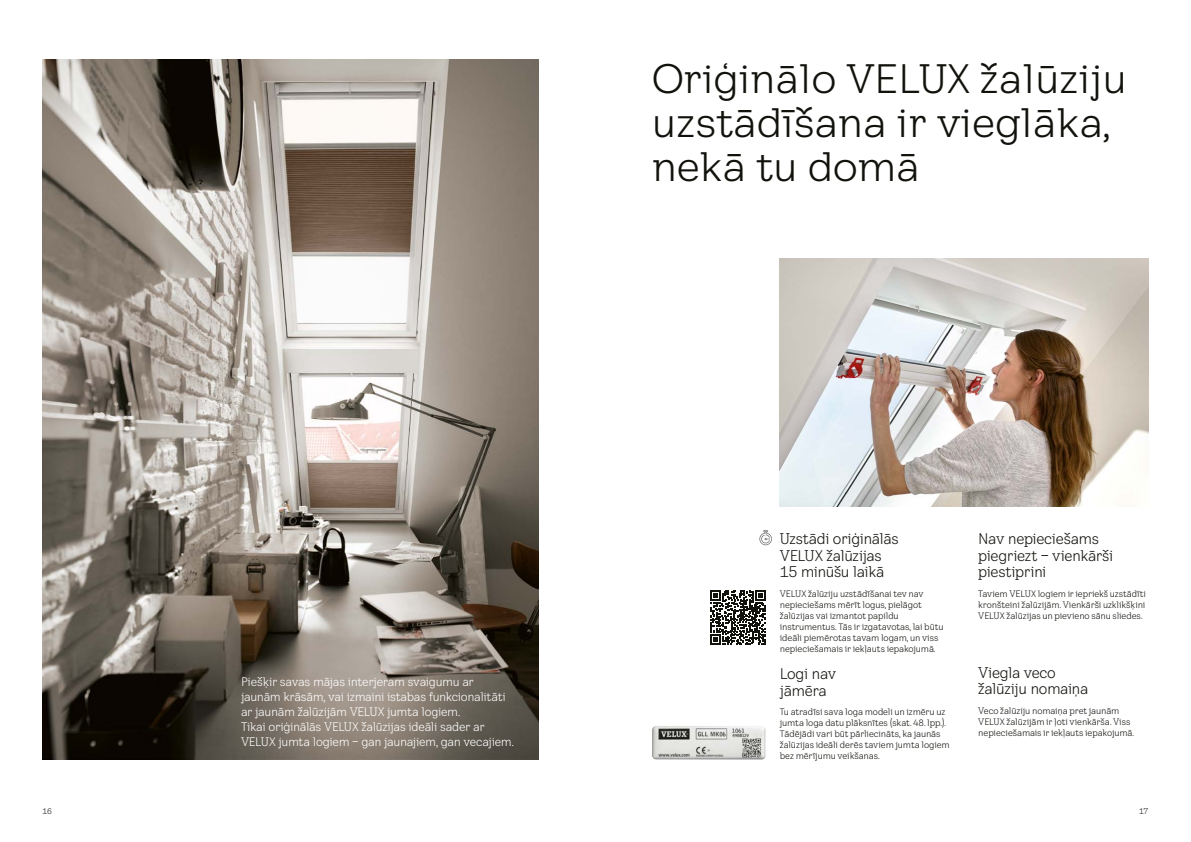
<style>
.page{position:relative;width:1191px;height:842px;background:#fff}
.page>*{position:absolute;margin:0;border:0;box-sizing:border-box;transform-origin:0 0}
.t1{font:40px/44px "VELUX Transform Headline";color:#12120d}
.t2{font:15px/16.5px "VELUX Transform";letter-spacing:-.035em;color:#12120d}
.t3{font:12px/15px "VELUX Transform";letter-spacing:-.035em;color:#fff}
.t4{font:9px/11px "VELUX Transform";letter-spacing:-.02em;color:#12120d}
.t5{font:8px "VELUX Transform";color:#12120d}
</style>
<div class="page">
<img style="left:780px;top:258px;width:368px;height:249px">
<img style="left:43px;top:60px;width:496px;height:699px">
<svg style="left:759px;top:530px;width:13px;height:15px"></svg>
<img style="left:652px;top:726px;width:113px;height:33px">
<svg style="left:710px;top:590px;width:55px;height:55px"></svg>
<h1 class="t1" style="left:652px;top:56px;width:476px">Oriģinālo VELUX žalūziju uzstādīšana ir vieglāka, nekā tu domā</h1>
<p class="t3" style="left:241px;top:673px;width:274px">Piešķir savas mājas interjeram svaigumu ar jaunām krāsām, vai izmaini istabas funkcionalitāti ar jaunām žalūzijām VELUX jumta logiem.<br>Tikai oriģinālās VELUX žalūzijas ideāli sader ar VELUX jumta logiem – gan jaunajiem, gan vecajiem.</p>
<h2 class="t2" style="left:780px;top:530px;width:120px">Uzstādi oriģinālās<br>VELUX žalūzijas<br>15 minūšu laikā</h2>
<p class="t4" style="left:780px;top:588px;width:165px">VELUX žalūziju uzstādīšanai tev nav nepieciešams mērīt logus, pielāgot žalūzijas vai izmantot papildu instrumentus. Tās ir izgatavotas, lai būtu ideāli piemērotas tavam logam, un viss nepieciešamais ir iekļauts iepakojumā.</p>
<h2 class="t2" style="left:780px;top:665px;width:58px">Logi nav jāmēra</h2>
<p class="t4" style="left:780px;top:706px;width:171px">Tu atradīsi sava loga modeli un izmēru uz jumta loga datu plāksnītes (skat. 48. lpp.).<br>Tādējādi vari būt pārliecināts, ka jaunās žalūzijas ideāli derēs taviem jumta logiem bez mērījumu veikšanas.</p>
<h2 class="t2" style="left:978px;top:530px;width:137px">Nav nepieciešams piegriezt – vienkārši piestiprini</h2>
<p class="t4" style="left:978px;top:588px;width:169px;text-align:justify">Taviem VELUX logiem ir iepriekš uzstādīti kronšteini žalūzijām. Vienkārši uzklikšķini VELUX žalūzijas un pievieno sānu sliedes.</p>
<h2 class="t2" style="left:978px;top:664px;width:112px">Viegla veco žalūziju nomaiņa</h2>
<p class="t4" style="left:978px;top:705px;width:157px">Veco žalūziju nomaiņa pret jaunām<br>VELUX žalūzijām ir ļoti vienkārša. Viss nepieciešamais ir iekļauts iepakojumā.</p>
<p class="t5" style="left:43px;top:806px;width:11px">16</p>
<p class="t5" style="left:1139px;top:806px;width:11px">17</p>
</div>
